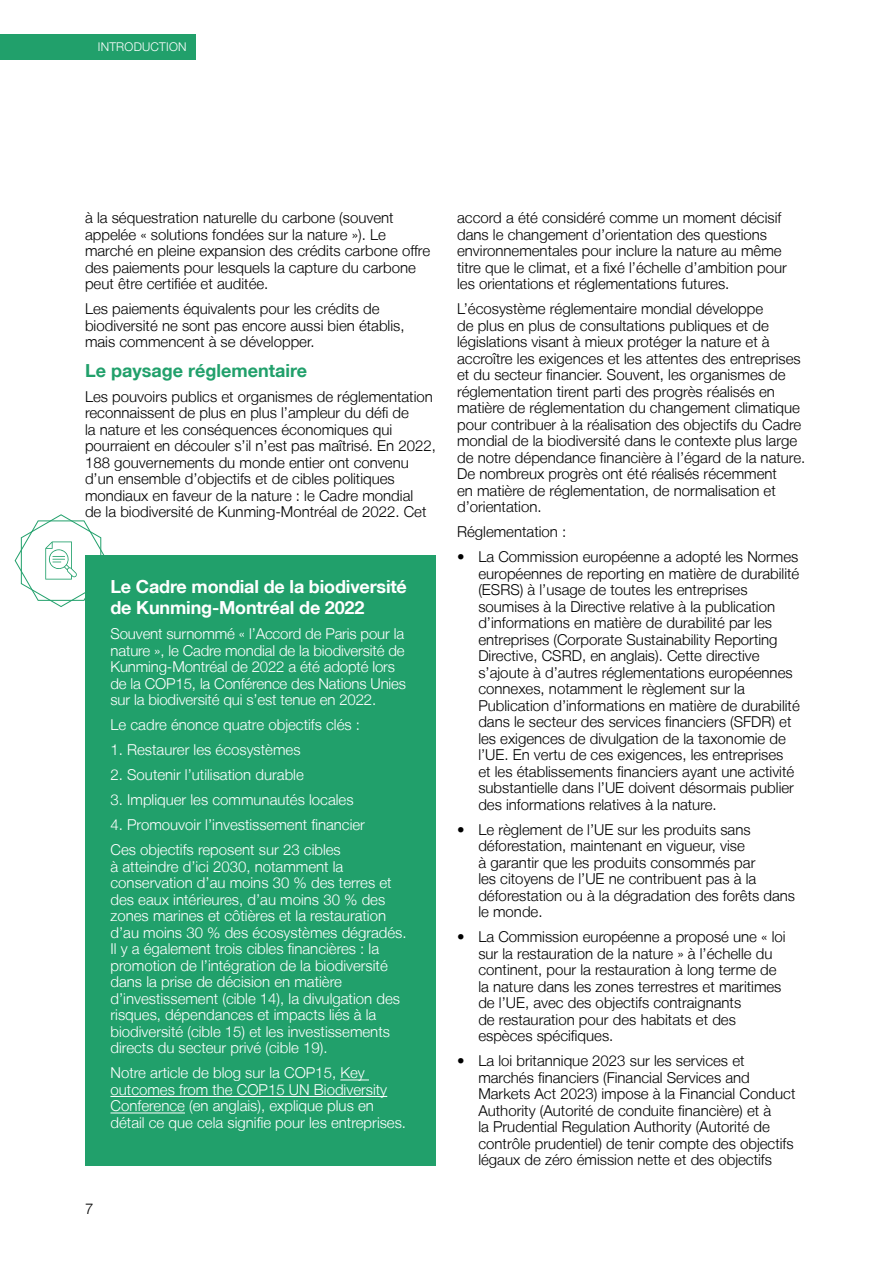
<style>
.page{position:relative;width:893px;height:1263px;background:#fff}
.page>*{position:absolute;margin:0;border:0;box-sizing:border-box;transform-origin:0 0}
.t1{font:700 18px/21px "Helvetica Neue LT";letter-spacing:-.01em;color:#fff}
.t2{font:700 18px "Helvetica Neue LT";color:#21a06b}
.t3{font:300 15px/16.5px "Helvetica Neue LT";color:#000}
.t4{font:300 15px/16.5px "Helvetica Neue LT";color:#fff}
.t5{font:300 12px "Helvetica Neue LT";letter-spacing:.02em;color:#fff}
</style>
<div class="page">
<div style="left:0;top:34px;width:195px;height:26px;background:#21a06b"></div>
<div style="left:85px;top:555px;width:351px;height:610px;background:#21a06b"></div>
<svg style="left:340px;top:1080px;width:29px;height:1px"></svg>
<hr style="left:110px;top:1096px;width:277px;height:1px;background:#fff">
<hr style="left:110px;top:1113px;width:75px;height:1px;background:#fff">
<svg style="left:15px;top:514px;width:90px;height:93px"></svg>
<p class="t5" style="left:98px;top:39px;width:90px">INTRODUCTION</p>
<p class="t3" style="left:85px;top:209px;width:347px">à la séquestration naturelle du carbone (souvent appelée « solutions fondées sur la nature »). Le marché en pleine expansion des crédits carbone offre des paiements pour lesquels la capture du carbone peut être certifiée et auditée.</p>
<p class="t3" style="left:85px;top:300px;width:321px">Les paiements équivalents pour les crédits de biodiversité ne sont pas encore aussi bien établis, mais commencent à se développer.</p>
<p class="t2" style="left:85px;top:359px;width:223px">Le paysage réglementaire</p>
<p class="t3" style="left:85px;top:388px;width:352px">Les pouvoirs publics et organismes de réglementation reconnaissent de plus en plus l’ampleur du défi de<br>la nature et les conséquences économiques qui pourraient en découler s’il n’est pas maîtrisé. En 2022, 188 gouvernements du monde entier ont convenu d’un ensemble d’objectifs et de cibles politiques mondiaux en faveur de la nature : le Cadre mondial<br>de la biodiversité de Kunming-Montréal de 2022. Cet</p>
<p class="t1" style="left:110px;top:576px;width:298px">Le Cadre mondial de la biodiversité de Kunming-Montréal de 2022</p>
<p class="t4" style="left:110px;top:625px;width:297px">Souvent surnommé « l’Accord de Paris pour la nature », le Cadre mondial de la biodiversité de Kunming-Montréal de 2022 a été adopté lors de la COP15, la Conférence des Nations Unies sur la biodiversité qui s’est tenue en 2022.</p>
<p class="t4" style="left:110px;top:716px;width:251px">Le cadre énonce quatre objectifs clés :</p>
<p class="t4" style="left:110px;top:741px;width:192px">1. Restaurer les écosystèmes</p>
<p class="t4" style="left:110px;top:766px;width:195px">2. Soutenir l’utilisation durable</p>
<p class="t4" style="left:110px;top:791px;width:245px">3. Impliquer les communautés locales</p>
<p class="t4" style="left:110px;top:812px;width:256px;line-height:25px">4. Promouvoir l’investissement financier<br>Ces objectifs reposent sur 23 cibles</p>
<p class="t4" style="left:110px;top:858px;width:298px">à atteindre d’ici 2030, notamment la conservation d’au moins 30 % des terres et des eaux intérieures, d’au moins 30 % des zones marines et côtières et la restauration d’au moins 30 % des écosystèmes dégradés.<br>Il y a également trois cibles financières : la promotion de l’intégration de la biodiversité dans la prise de décision en matière d’investissement (cible 14), la divulgation des risques, dépendances et impacts liés à la biodiversité (cible 15) et les investissements directs du secteur privé (cible 19).</p>
<p class="t4" style="left:110px;top:1064px;width:297px">Notre article de blog sur la COP15, Key outcomes from the COP15 UN Biodiversity Conference (en anglais), explique plus en détail ce que cela signifie pour les entreprises.</p>
<p class="t3" style="left:85px;top:1200px;width:10px">7</p>
<p class="t3" style="left:457px;top:209px;width:331px">accord a été considéré comme un moment décisif dans le changement d’orientation des questions environnementales pour inclure la nature au même titre que le climat, et a fixé l’échelle d’ambition pour les orientations et réglementations futures.</p>
<p class="t3" style="left:457px;top:300px;width:350px">L’écosystème réglementaire mondial développe<br>de plus en plus de consultations publiques et de législations visant à mieux protéger la nature et à accroître les exigences et les attentes des entreprises et du secteur financier. Souvent, les organismes de réglementation tirent parti des progrès réalisés en matière de réglementation du changement climatique pour contribuer à la réalisation des objectifs du Cadre mondial de la biodiversité dans le contexte plus large de notre dépendance financière à l’égard de la nature.<br>De nombreux progrès ont été réalisés récemment<br>en matière de réglementation, de normalisation et d’orientation.</p>
<p class="t3" style="left:457px;top:523px;width:111px">Réglementation :</p>
<p class="t3" style="left:478px;top:548px;width:323px;text-indent:-21px">• La Commission européenne a adopté les Normes européennes de reporting en matière de durabilité (ESRS) à l’usage de toutes les entreprises soumises à la Directive relative à la publication d’informations en matière de durabilité par les entreprises (Corporate Sustainability Reporting Directive, CSRD, en anglais). Cette directive s’ajoute à d’autres réglementations européennes connexes, notamment le règlement sur la Publication d’informations en matière de durabilité dans le secteur des services financiers (SFDR) et les exigences de divulgation de la taxonomie de l’UE. En vertu de ces exigences, les entreprises<br>et les établissements financiers ayant une activité substantielle dans l’UE doivent désormais publier des informations relatives à la nature.</p>
<p class="t3" style="left:478px;top:821px;width:318px;text-indent:-21px">• Le règlement de l’UE sur les produits sans déforestation, maintenant en vigueur, vise<br>à garantir que les produits consommés par<br>les citoyens de l’UE ne contribuent pas à la déforestation ou à la dégradation des forêts dans le monde.</p>
<p class="t3" style="left:478px;top:928px;width:309px;text-indent:-21px">• La Commission européenne a proposé une « loi sur la restauration de la nature » à l’échelle du continent, pour la restauration à long terme de la nature dans les zones terrestres et maritimes de l’UE, avec des objectifs contraignants<br>de restauration pour des habitats et des espèces spécifiques.</p>
<p class="t3" style="left:478px;top:1052px;width:319px;text-indent:-21px">• La loi britannique 2023 sur les services et marchés financiers (Financial Services and Markets Act 2023) impose à la Financial Conduct Authority (Autorité de conduite financière) et à<br>la Prudential Regulation Authority (Autorité de contrôle prudentiel) de tenir compte des objectifs légaux de zéro émission nette et des objectifs</p>
</div>
